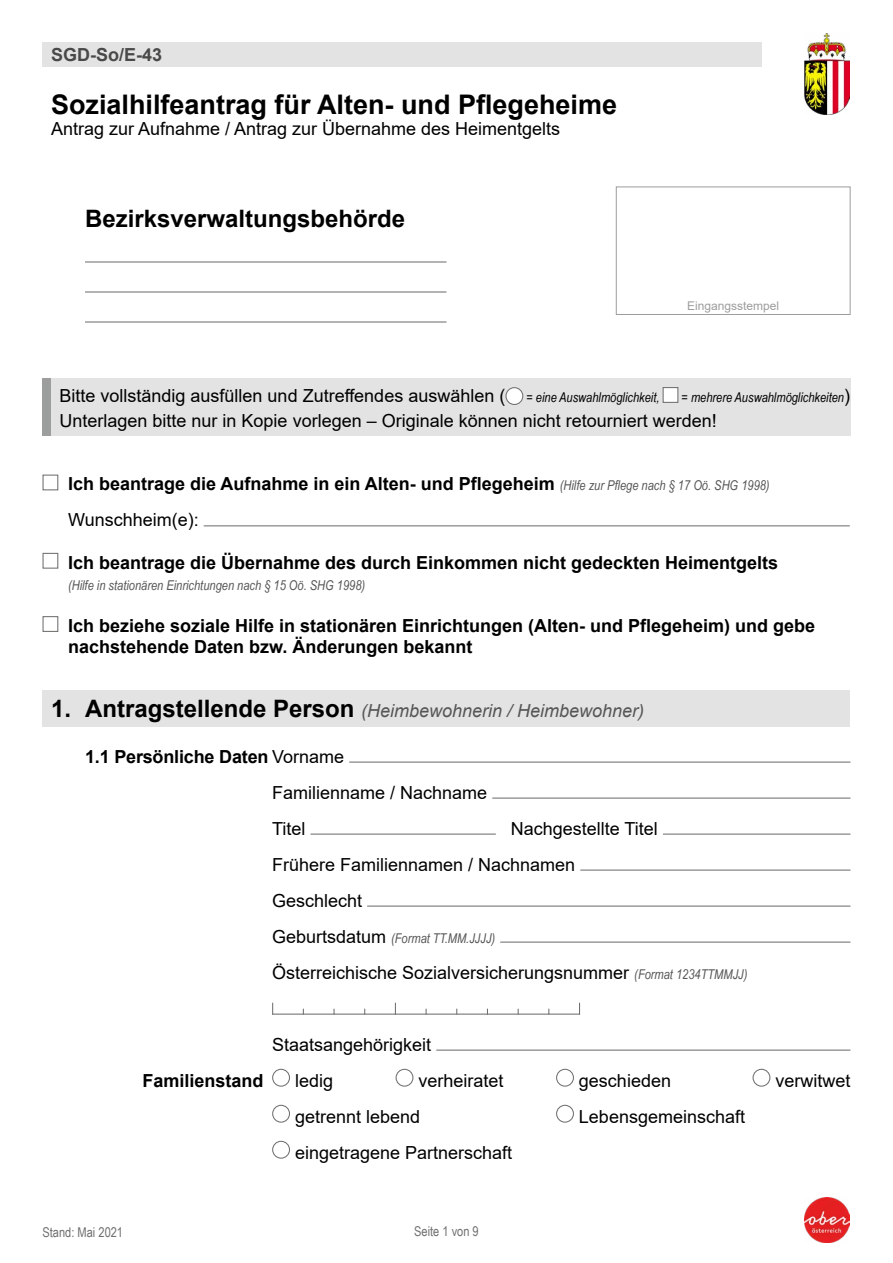
<style>
.page{position:relative;width:893px;height:1263px;background:#fff}
.page>*{position:absolute;margin:0;border:0;box-sizing:border-box;transform-origin:0 0}
.Formularkopf_H1_Formulartitel{font:700 27px "Arial";color:#000}
.Formularkopf_P_Adresse{font:700 24px "Arial";color:#000}
.Formular_Abschluss_P_Text_-_OHNE_Grundli{font:700 18px/36px "Arial";color:#000}
.Formularabschnitt_P_Text{font:18px/36px "Arial";color:#000}
.Formularkopf_P_Allgemeine_Infos{font:18px "Arial";color:#000}
.Formularabschnitt_P_Text_-_Unterebene{font:18px "Arial";color:#000}
.Formularabschnitt_H2{font:italic 18px "Arial";color:#565656}
.Formularkopf_H1_Formulartitel-2{font:18px "Arial";color:#000}
.Formularabschnitt_P_Text_-_Unterebene-2{font:700 18px "Arial";color:#000}
.Formularkopf_P_Formularnummer{font:700 18px "Arial";color:#494948}
.Formularkopf_P_Allgemeine_Infos-2{font:italic 13.5px "Arial Narrow";color:#000}
.Formular_Abschluss_P_Text_-_OHNE_Grundli-2{font:italic 13.5px "Arial Narrow";color:#565656}
.Formularabschnitt_P_Text-2{font:italic 13.5px "Arial Narrow";color:#565656}
.Formularkopf_P_Aktueller_Stand{font:13.5px "Arial Narrow";color:#6f6f6e}
.t1{font:12px "Arial";color:#9c9d9d}
.s1{font-family:"Arial";font-style:normal;font-size:18px}
.s2{font-family:"Arial Narrow";font-weight:400;font-style:italic;font-size:13.5px;color:#565656}
.s3{font-weight:400}
.s4{font-weight:700;font-style:normal;font-size:24px;color:#000}
.s5{font-weight:700}
.s6{font-family:"Arial";font-style:normal;font-size:18px;color:#000}
.s7{font-family:"Arial Narrow";font-style:italic;font-size:13.5px;color:#565656}
</style>
<div class="page">
<div style="left:616px;top:187px;width:234px;height:128px;border:1px solid #9c9d9d"></div>
<div style="left:43px;top:43px;width:719px;height:24px;background:#e3e3e3"></div>
<div style="left:43px;top:691px;width:807px;height:36px;background:#e3e3e3"></div>
<div style="left:51px;top:379px;width:799px;height:35px;background:#e3e3e3"></div>
<div style="left:51px;top:401px;width:799px;height:35px;background:#e3e3e3"></div>
<img style="left:805px;top:34px;width:45px;height:81px">
<img style="left:805px;top:1198px;width:45px;height:45px">
<hr style="left:85px;top:261px;width:361px;height:1px;background:#6f6f6e">
<hr style="left:85px;top:291px;width:361px;height:1px;background:#6f6f6e">
<hr style="left:85px;top:321px;width:361px;height:1px;background:#6f6f6e">
<div style="left:506px;top:388px;width:17px;height:16px;background:#fff;border-radius:50%"></div>
<div style="left:505px;top:387px;width:18px;height:18px;border:1px solid #6f6f6e;border-radius:50%"></div>
<div style="left:663px;top:387px;width:15px;height:16px;background:#fff;border:1px solid #6f6f6e"></div>
<div style="left:43px;top:475px;width:15px;height:15px;border:1px solid #6f6f6e"></div>
<hr style="left:204px;top:525px;width:646px;height:1px;background:#6f6f6e">
<div style="left:43px;top:553px;width:15px;height:16px;border:1px solid #6f6f6e"></div>
<div style="left:43px;top:616px;width:15px;height:16px;border:1px solid #6f6f6e"></div>
<hr style="left:349px;top:761px;width:501px;height:2px;background:#6f6f6e">
<hr style="left:492px;top:797px;width:358px;height:2px;background:#6f6f6e">
<hr style="left:310px;top:833px;width:186px;height:2px;background:#6f6f6e">
<hr style="left:663px;top:833px;width:187px;height:2px;background:#6f6f6e">
<hr style="left:580px;top:869px;width:270px;height:2px;background:#6f6f6e">
<hr style="left:367px;top:905px;width:483px;height:2px;background:#6f6f6e">
<hr style="left:500px;top:941px;width:350px;height:2px;background:#6f6f6e">
<hr style="left:272px;top:1013px;width:308px;height:2px;background:#6f6f6e">
<svg style="left:272px;top:1003px;width:1px;height:12px"></svg>
<svg style="left:333px;top:1009px;width:2px;height:6px"></svg>
<hr style="left:436px;top:1049px;width:414px;height:2px;background:#6f6f6e">
<div style="left:272px;top:1069px;width:18px;height:18px;border:1px solid #6f6f6e;border-radius:50%"></div>
<div style="left:396px;top:1069px;width:17px;height:18px;border:1px solid #6f6f6e;border-radius:50%"></div>
<div style="left:556px;top:1069px;width:18px;height:18px;border:1px solid #6f6f6e;border-radius:50%"></div>
<div style="left:753px;top:1069px;width:17px;height:18px;border:1px solid #6f6f6e;border-radius:50%"></div>
<div style="left:272px;top:1105px;width:18px;height:18px;border:1px solid #6f6f6e;border-radius:50%"></div>
<div style="left:556px;top:1105px;width:18px;height:18px;border:1px solid #6f6f6e;border-radius:50%"></div>
<div style="left:272px;top:1141px;width:18px;height:18px;border:1px solid #6f6f6e;border-radius:50%"></div>
<p class="Formularkopf_P_Formularnummer" style="left:51px;top:42px;width:113px">SGD-So/E-43</p>
<h1 class="Formularkopf_H1_Formulartitel" style="left:51px;top:85px;width:568px">Sozialhilfeantrag für Alten- und Pflegeheime</h1>
<h1 class="Formularkopf_H1_Formulartitel-2" style="left:51px;top:116px;width:511px">Antrag zur Aufnahme / Antrag zur Übernahme des Heimentgelts</h1>
<p class="Formularkopf_P_Adresse" style="left:85px;top:201px;width:322px">Bezirksverwaltungsbehörde</p>
<p class="t1" style="left:687px;top:297px;width:94px">Eingangsstempel</p>
<p class="Formularkopf_P_Allgemeine_Infos" style="left:60px;top:383px;width:447px">Bitte vollständig ausfüllen und Zutreffendes auswählen (</p>
<p class="Formularkopf_P_Allgemeine_Infos-2" style="left:526px;top:388px;width:135px">= eine Auswahlmöglichkeit,</p>
<p class="Formularkopf_P_Allgemeine_Infos-2" style="left:681px;top:388px;width:170px">= mehrere Auswahlmöglichkeiten<span class="s1">)</span></p>
<p class="Formularkopf_P_Allgemeine_Infos" style="left:60px;top:408px;width:659px">Unterlagen bitte nur in Kopie vorlegen – Originale können nicht retourniert werden!</p>
<p class="Formular_Abschluss_P_Text_-_OHNE_Grundli" style="left:68px;top:466px;width:703px">Ich beantrage die Aufnahme in ein Alten- und Pflegeheim <span class="s2">(Hilfe zur Pflege nach § 17 Oö. SHG 1998)<br></span><span class="s3">Wunschheim(e):</span></p>
<p class="Formular_Abschluss_P_Text_-_OHNE_Grundli" style="left:68px;top:544px;width:712px">Ich beantrage die Übernahme des durch Einkommen nicht gedeckten Heimentgelts</p>
<p class="Formular_Abschluss_P_Text_-_OHNE_Grundli-2" style="left:68px;top:575px;width:299px">(Hilfe in stationären Einrichtungen nach § 15 Oö. SHG 1998)</p>
<p class="Formular_Abschluss_P_Text_-_OHNE_Grundli" style="left:68px;top:615px;width:749px;line-height:21px">Ich beziehe soziale Hilfe in stationären Einrichtungen (Alten- und Pflegeheim) und gebe nachstehende Daten bzw. Änderungen bekannt</p>
<h2 class="Formularabschnitt_H2" style="left:51px;top:699px;width:595px"><span class="s4">1. Antragstellende Person</span> (Heimbewohnerin / Heimbewohner)</h2>
<p class="Formularabschnitt_P_Text" style="left:272px;top:738px;width:217px;text-indent:-187px"><span class="s5">1.1 Persönliche Daten</span> Vorname<br>Familienname / Nachname<br>Titel</p>
<p class="Formularabschnitt_P_Text" style="left:272px;top:810px;width:387px;text-indent:239px">Nachgestellte Titel<br>Frühere Familiennamen / Nachnamen<br>Geschlecht</p>
<p class="Formularabschnitt_P_Text-2" style="left:272px;top:928px;width:225px"><span class="s6">Geburtsdatum</span> (Format TT.MM.JJJJ)</p>
<p class="Formularabschnitt_P_Text" style="left:272px;top:954px;width:477px">Österreichische Sozialversicherungsnummer <span class="s7">(Format 1234TTMMJJ)</span></p>
<p class="Formularabschnitt_P_Text" style="left:272px;top:1026px;width:161px">Staatsangehörigkeit</p>
<p class="Formularabschnitt_P_Text_-_Unterebene-2" style="left:143px;top:1068px;width:123px">Familienstand</p>
<p class="Formularabschnitt_P_Text_-_Unterebene" style="left:295px;top:1068px;width:40px">ledig</p>
<p class="Formularabschnitt_P_Text_-_Unterebene" style="left:418px;top:1068px;width:87px">verheiratet</p>
<p class="Formularabschnitt_P_Text_-_Unterebene" style="left:579px;top:1068px;width:94px">geschieden</p>
<p class="Formularabschnitt_P_Text_-_Unterebene" style="left:775px;top:1068px;width:77px">verwitwet</p>
<p class="Formularabschnitt_P_Text_-_Unterebene" style="left:295px;top:1104px;width:127px">getrennt lebend</p>
<p class="Formularabschnitt_P_Text_-_Unterebene" style="left:579px;top:1104px;width:168px">Lebensgemeinschaft</p>
<p class="Formularabschnitt_P_Text_-_Unterebene" style="left:295px;top:1140px;width:219px">eingetragene Partnerschaft</p>
<p class="Formularkopf_P_Aktueller_Stand" style="left:43px;top:1222px;width:82px">Stand: Mai 2021</p>
<p class="Formularkopf_P_Aktueller_Stand" style="left:414px;top:1221px;width:66px">Seite 1 von 9</p>
</div>
